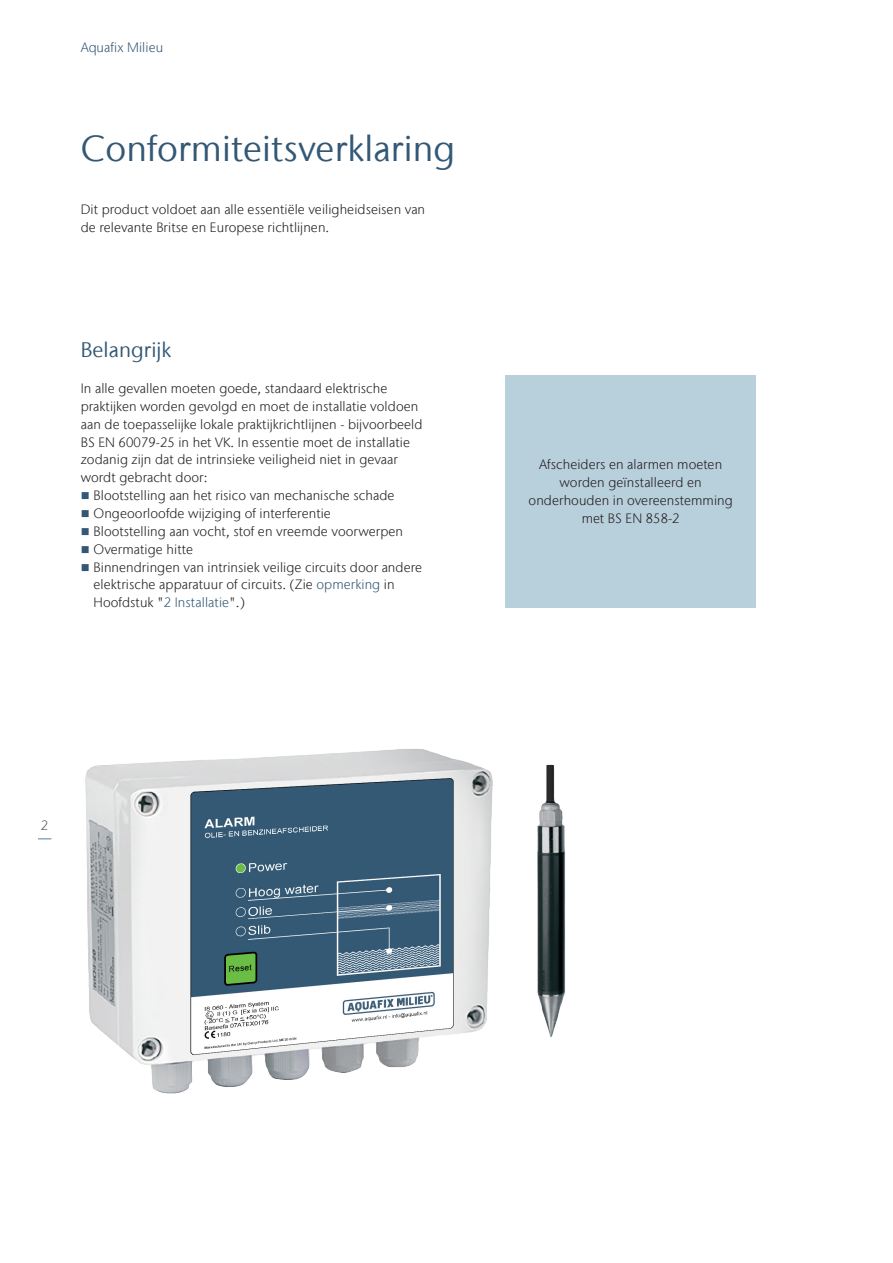
<style>
.page{position:relative;width:893px;height:1263px;background:#fff}
.page>*{position:absolute;margin:0;border:0;box-sizing:border-box;transform-origin:0 0}
.Heading_dark_blue__24pt{font:36px "Stone Sans IIITC Com";letter-spacing:.005em;color:#335875}
.Interm__heading_dark_blue__14pt{font:21px "Stone Sans IIITC Com";letter-spacing:.005em;color:#335875}
.Body_black__9pt{font:300 13.5px/17.9px "Stone Sans IIITC Com";letter-spacing:.005em;color:#231f20}
.t1{font:300 13.5px "Stone Sans IIITC Com";letter-spacing:.005em;color:#335875}
.t2{font:300 13.5px "Stone Sans IIITC Com";color:#57585a}
.s1{color:#335875}
</style>
<div class="page">
<div style="left:505px;top:375px;width:251px;height:232px;background:#b8cfdc"></div>
<img style="left:85px;top:749px;width:480px;height:345px">
<svg style="left:38px;top:838px;width:13px;height:1px"></svg>
<p class="t1" style="left:81px;top:38px;width:84px">Aquafix Milieu</p>
<p class="Heading_dark_blue__24pt" style="left:81px;top:126px;width:376px">Conformiteitsverklaring</p>
<p class="Body_black__9pt" style="left:81px;top:201px;width:346px">Dit product voldoet aan alle essentiële veiligheidseisen van de relevante Britse en Europese richtlijnen.</p>
<p class="Interm__heading_dark_blue__14pt" style="left:81px;top:337px;width:92px">Belangrijk</p>
<p class="Body_black__9pt" style="left:81px;top:379px;width:343px">In alle gevallen moeten goede, standaard elektrische praktijken worden gevolgd en moet de installatie voldoen aan de toepasselijke lokale praktijkrichtlijnen - bijvoorbeeld BS EN 60079-25 in het VK. In essentie moet de installatie zodanig zijn dat de intrinsieke veiligheid niet in gevaar wordt gebracht door:</p>
<p class="Body_black__9pt" style="left:94px;top:486px;width:302px">Blootstelling aan het risico van mechanische schade</p>
<p class="Body_black__9pt" style="left:94px;top:504px;width:239px">Ongeoorloofde wijziging of interferentie</p>
<p class="Body_black__9pt" style="left:94px;top:522px;width:311px">Blootstelling aan vocht, stof en vreemde voorwerpen</p>
<p class="Body_black__9pt" style="left:94px;top:540px;width:101px">Overmatige hitte</p>
<p class="Body_black__9pt" style="left:94px;top:558px;width:330px">Binnendringen van intrinsiek veilige circuits door andere elektrische apparatuur of circuits. (Zie <span class="s1">opmerking</span> in<br>Hoofdstuk "<span class="s1">2 Installatie</span>".)</p>
<p class="Body_black__9pt" style="left:529px;top:455px;width:206px;text-align:center">Afscheiders en alarmen moeten worden geïnstalleerd en onderhouden in overeenstemming met BS EN 858-2</p>
<p class="t2" style="left:41px;top:816px;width:9px">2</p>
</div>
